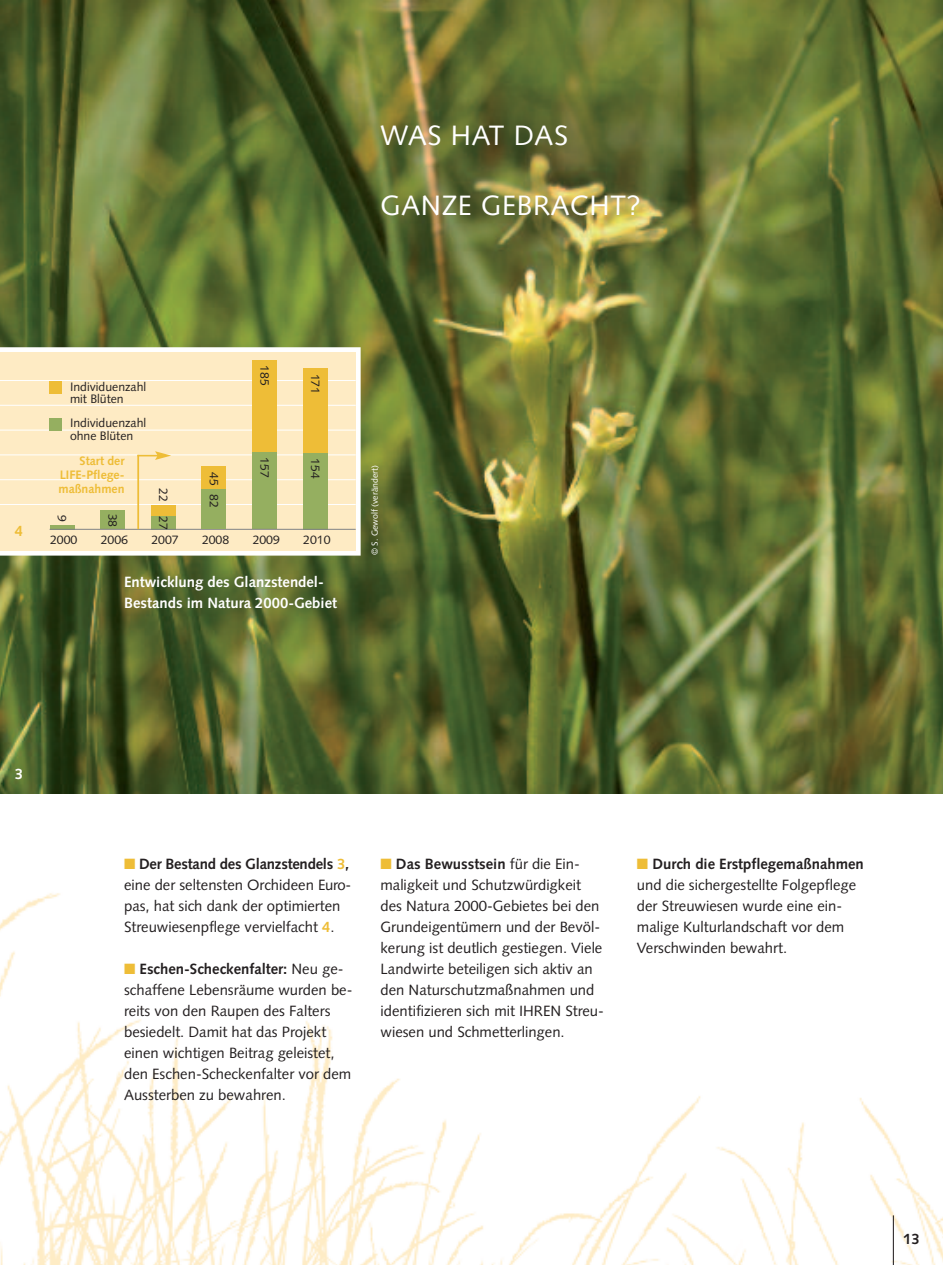
<style>
.page{position:relative;width:943px;height:1265px;background:#fff}
.page>*{position:absolute;margin:0;border:0;box-sizing:border-box;transform-origin:0 0}
.t1{font:28px "Syntax";letter-spacing:.025em;color:#fff}
.t2{font:14.88px/21px "Syntax";color:#231f20}
.t3{font:700 14.88px/21px "Syntax";color:#fff}
.t4{font:700 14.88px "Syntax";color:#231f20}
.t5{font:700 14.88px "Syntax";color:#eebd37}
.t6{font:12.25px/12.2px "Syntax";color:#231f20}
.t7{font:700 12.25px/14px "Syntax";color:#eebd37;text-align:justify}
.t8{font:8.75px "Syntax";color:#fff}
.s1{color:#eebd37}
.s2{font-weight:700}
.s3{font-weight:700;color:#eebd37}
</style>
<div class="page">
<img style="left:0;top:893px;width:943px;height:372px">
<img style="left:0;top:0;width:943px;height:794px">
<hr style="left:892px;top:1215px;width:1px;height:50px;background:#231f20">
<svg style="left:0;top:347px;width:360px;height:209px"></svg>
<div style="left:0;top:352px;width:356px;height:199px;background:#feebc4"></div>
<hr style="left:50px;top:525px;width:24px;height:4px;background:#95af60">
<div style="left:100px;top:510px;width:25px;height:19px;background:#95af60"></div>
<div style="left:151px;top:516px;width:25px;height:13px;background:#95af60"></div>
<div style="left:151px;top:505px;width:25px;height:11px;background:#eebd37"></div>
<hr style="left:0;top:479px;width:356px;height:1px;background:#fff">
<hr style="left:0;top:504px;width:356px;height:1px;background:#fff">
<hr style="left:0;top:455px;width:356px;height:1px;background:#fff">
<hr style="left:0;top:405px;width:356px;height:1px;background:#fff">
<hr style="left:0;top:430px;width:356px;height:1px;background:#fff">
<hr style="left:0;top:380px;width:356px;height:1px;background:#fff">
<div style="left:252px;top:451px;width:25px;height:78px;background:#95af60"></div>
<div style="left:252px;top:360px;width:25px;height:91px;background:#eebd37"></div>
<div style="left:50px;top:381px;width:12px;height:12px;background:#eebd37"></div>
<div style="left:50px;top:419px;width:12px;height:12px;background:#95af60"></div>
<div style="left:303px;top:453px;width:24px;height:76px;background:#95af60"></div>
<div style="left:303px;top:368px;width:24px;height:85px;background:#eebd37"></div>
<hr style="left:50px;top:529px;width:306px;height:1px;background:#808285">
<hr style="left:137px;top:455px;width:2px;height:74px;background:#eebd37">
<div style="left:201px;top:489px;width:25px;height:40px;background:#95af60"></div>
<div style="left:201px;top:466px;width:25px;height:23px;background:#eebd37"></div>
<svg style="left:137px;top:451px;width:34px;height:9px"></svg>
<h1 class="t1" style="left:380px;top:124px;width:189px">WAS HAT DAS</h1>
<h1 class="t1" style="left:380px;top:194px;width:262px">GANZE GEBRACHT?</h1>
<p class="t5" style="left:15px;top:525px;width:10px">4</p>
<p class="t6" style="left:70px;top:381px;width:78px">Individuenzahl mit Blüten</p>
<p class="t6" style="left:70px;top:418px;width:78px">Individuenzahl ohne Blüten</p>
<p class="t6" style="left:270px;top:365px;width:22px;rotate:90deg">185</p>
<p class="t6" style="left:320px;top:374px;width:22px;rotate:90deg">171</p>
<p class="t7" style="left:58px;top:455px;width:67px;text-indent:21px">Start der LIFE-Pflege&shy;maßnahmen</p>
<p class="t6" style="left:270px;top:457px;width:22px;rotate:90deg">157</p>
<p class="t6" style="left:320px;top:458px;width:22px;rotate:90deg">154</p>
<p class="t8" style="left:371px;top:555px;width:92px;rotate:-90deg">© S. Gewolf (verändert)</p>
<p class="t6" style="left:219px;top:472px;width:37px;rotate:90deg">45 82</p>
<p class="t6" style="left:168px;top:488px;width:44px;rotate:90deg">22 27</p>
<p class="t6" style="left:118px;top:514px;width:15px;rotate:90deg">38</p>
<p class="t6" style="left:67px;top:515px;width:8px;rotate:90deg">9</p>
<p class="t6" style="left:50px;top:535px;width:29px">2000</p>
<p class="t6" style="left:101px;top:535px;width:29px">2006</p>
<p class="t6" style="left:151px;top:535px;width:29px">2007</p>
<p class="t6" style="left:202px;top:535px;width:29px">2008</p>
<p class="t6" style="left:253px;top:535px;width:29px">2009</p>
<p class="t6" style="left:303px;top:535px;width:29px">2010</p>
<p class="t3" style="left:124px;top:572px;width:214px">Entwicklung des Glanzstendel-<br>Bestands im Natura 2000-Gebiet</p>
<p class="t3" style="left:15px;top:765px;width:10px">3</p>
<p class="t2" style="left:124px;top:855px;width:229px"><span class="s1">■</span> <span class="s2">Der Bestand des Glanzstendels</span> <span class="s3">3</span><span class="s2">, </span>eine der seltensten Orchideen Euro&shy;pas, hat sich dank der optimierten Streuwiesenpflege vervielfacht <span class="s3">4</span>.</p>
<p class="t2" style="left:124px;top:960px;width:230px"><span class="s1">■</span> <span class="s2">Eschen-Scheckenfalter:</span> Neu ge&shy;schaffene Lebensräume wurden be&shy;reits von den Raupen des Falters besiedelt. Damit hat das Projekt einen wichtigen Beitrag geleistet, den Eschen-Scheckenfalter vor dem<br>Aussterben zu bewahren.</p>
<p class="t2" style="left:380px;top:855px;width:225px"><span class="s1">■</span> <span class="s2">Das Bewusstsein</span> für die Ein&shy;maligkeit und Schutzwürdigkeit des Natura 2000-Gebietes bei den Grundeigentümern und der Bevöl&shy;kerung ist deutlich gestiegen. Viele Landwirte beteiligen sich aktiv an den Naturschutzmaßnahmen und identifizieren sich mit IHREN Streu&shy;wiesen und Schmetterlingen.</p>
<p class="t2" style="left:637px;top:855px;width:228px"><span class="s1">■</span> <span class="s2">Durch die Erstpflegemaßnahmen </span>und die sichergestellte Folgepflege der Streuwiesen wurde eine ein&shy;malige Kulturlandschaft vor dem<br>Verschwinden bewahrt.</p>
<p class="t4" style="left:903px;top:1233px;width:18px">13</p>
</div>
